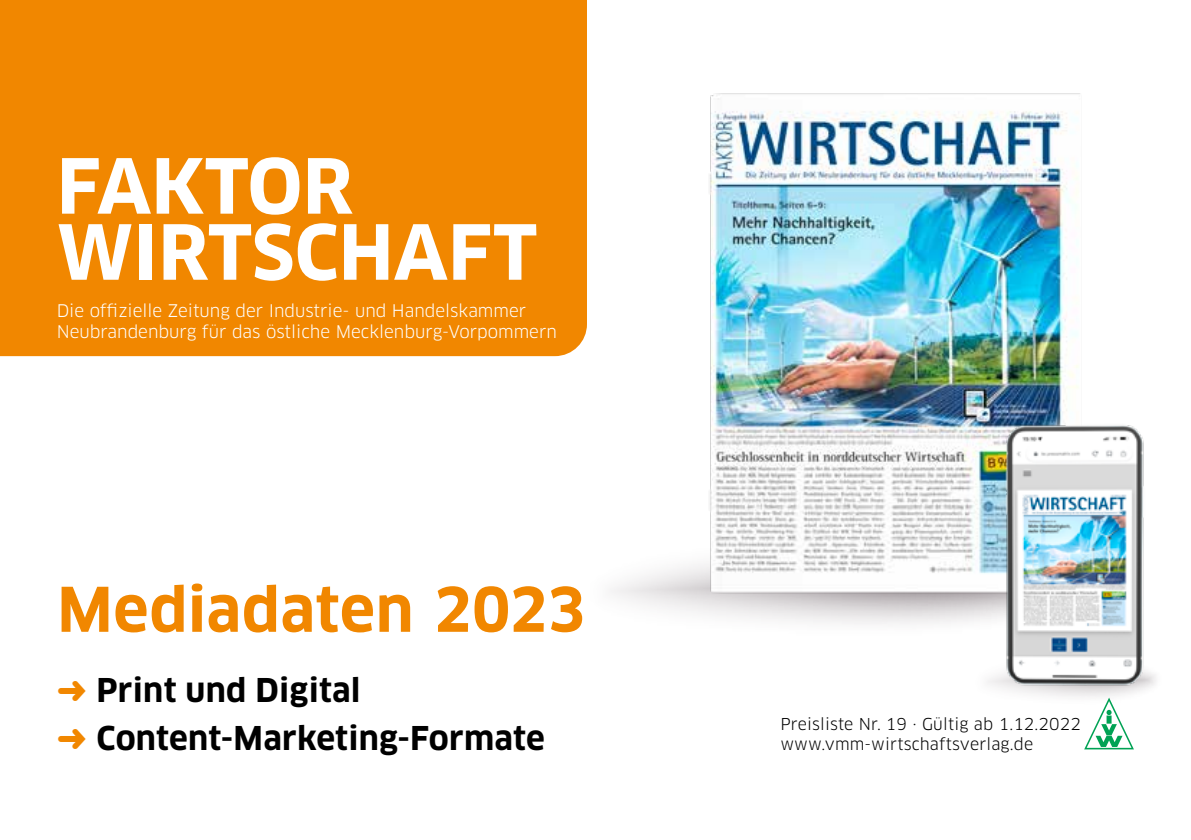
<style>
.page{position:relative;width:1191px;height:840px;background:#fff}
.page>*{position:absolute;margin:0;border:0;box-sizing:border-box;transform-origin:0 0}
.t1{font:700 74px/66px "Clan OT";color:#fff}
.t2{font:700 60px "Clan OT";letter-spacing:.005em;color:#f18700}
.t3{font:700 32px/47.4px "Clan OT";letter-spacing:.01em;color:#000}
.t4{font:17px/20.4px "Clan OT";color:#fff}
.t5{font:16px/19.2px "Clan OT";letter-spacing:.01em;color:#000}
.s1{color:#f18700}
</style>
<div class="page">
<div style="left:0;top:0;width:587px;height:356px;background:#f18700"></div>
<img style="left:526px;top:66px;width:554px;height:554px">
<img style="left:794px;top:339px;width:362px;height:411px">
<h1 class="t1" style="left:57px;top:154px;width:482px">FAKTOR<br>WIRTSCHAFT</h1>
<p class="t4" style="left:57px;top:300px;width:502px">Die offizielle Zeitung der Industrie- und Handelskammer<br>Neubrandenburg für das östliche Mecklenburg-Vorpommern</p>
<h2 class="t2" style="left:57px;top:574px;width:529px">Mediadaten 2023</h2>
<h3 class="t3" style="left:57px;top:666px;width:489px"><span class="s1">➜</span> Print und Digital<br><span class="s1">➜</span> Content-Marketing-Formate</h3>
<p class="t5" style="left:780px;top:714px;width:302px">Preisliste Nr. 19 · Gültig ab 1.12.2022 www.vmm-wirtschaftsverlag.de</p>
</div>
